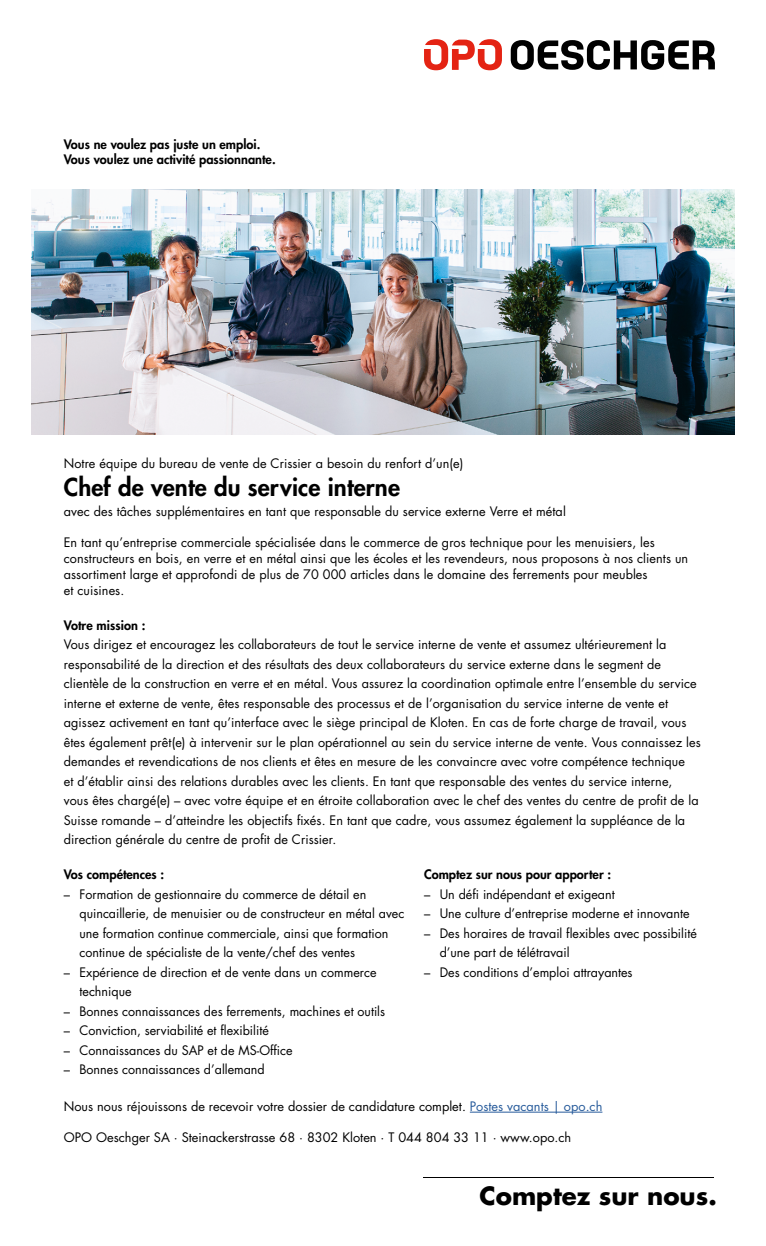
<style>
.page{position:relative;width:766px;height:1246px;background:#fff}
.page>*{position:absolute;margin:0;border:0;box-sizing:border-box;transform-origin:0 0}
.t1{font:700 24.45px "Futura Std";color:#000}
.t2{font:800 24px "Futura Std";letter-spacing:.005em;color:#000}
.t3{font:12.75px/19.5px "Futura Std";letter-spacing:.005em;color:#000}
.t4{font:800 12.75px/15.8px "Futura Std";color:#000}
.s1{color:#275b9b}
</style>
<div class="page">
<svg style="left:510px;top:40px;width:204px;height:30px"></svg>
<svg style="left:424px;top:39px;width:78px;height:31px"></svg>
<hr style="left:423px;top:1177px;width:290px;height:1px;background:#000">
<img style="left:32px;top:190px;width:701px;height:244px">
<hr style="left:469px;top:1112px;width:133px;height:1px;background:#275b9b">
<p class="t4" style="left:64px;top:136px;width:213px">Vous ne voulez pas juste un emploi.<br>Vous voulez une activité passionnante.</p>
<p class="t3" style="left:64px;top:453px;width:401px">Notre équipe du bureau de vente de Crissier a besoin du renfort d’un(e)</p>
<h2 class="t2" style="left:64px;top:472px;width:337px">Chef de vente du service interne</h2>
<p class="t3" style="left:64px;top:502px;width:503px">avec des tâches supplémentaires en tant que responsable du service externe Verre et métal</p>
<p class="t3" style="left:64px;top:535px;width:625px;line-height:15.8px">En tant qu’entreprise commerciale spécialisée dans le commerce de gros technique pour les menuisiers, les constructeurs en bois, en verre et en métal ainsi que les écoles et les revendeurs, nous proposons à nos clients un assortiment large et approfondi de plus de 70 000 articles dans le domaine des ferrements pour meubles<br>et cuisines.</p>
<p class="t4" style="left:64px;top:617px;width:83px">Votre mission :</p>
<p class="t3" style="left:64px;top:635px;width:638px">Vous dirigez et encouragez les collaborateurs de tout le service interne de vente et assumez ultérieurement la responsabilité de la direction et des résultats des deux collaborateurs du service externe dans le segment de clientèle de la construction en verre et en métal. Vous assurez la coordination optimale entre l’ensemble du service interne et externe de vente, êtes responsable des processus et de l’organisation du service interne de vente et agissez activement en tant qu’interface avec le siège principal de Kloten. En cas de forte charge de travail, vous êtes également prêt(e) à intervenir sur le plan opérationnel au sein du service interne de vente. Vous connaissez les demandes et revendications de nos clients et êtes en mesure de les convaincre avec votre compétence technique<br>et d’établir ainsi des relations durables avec les clients. En tant que responsable des ventes du service interne,<br>vous êtes chargé(e) – avec votre équipe et en étroite collaboration avec le chef des ventes du centre de profit de la Suisse romande – d’atteindre les objectifs fixés. En tant que cadre, vous assumez également la suppléance de la direction générale du centre de profit de Crissier.</p>
<p class="t4" style="left:64px;top:866px;width:102px">Vos compétences :</p>
<p class="t3" style="left:79px;top:884px;width:326px;text-indent:-16px">– Formation de gestionnaire du commerce de détail en quincaillerie, de menuisier ou de constructeur en métal avec une formation continue commerciale, ainsi que formation continue de spécialiste de la vente/chef des ventes</p>
<p class="t3" style="left:79px;top:962px;width:298px;text-indent:-16px">– Expérience de direction et de vente dans un commerce technique</p>
<p class="t3" style="left:64px;top:1001px;width:323px">– Bonnes connaissances des ferrements, machines et outils</p>
<p class="t3" style="left:64px;top:1021px;width:206px">– Conviction, serviabilité et flexibilité</p>
<p class="t3" style="left:64px;top:1040px;width:230px">– Connaissances du SAP et de MS-Office</p>
<p class="t3" style="left:64px;top:1060px;width:202px">– Bonnes connaissances d’allemand</p>
<p class="t4" style="left:424px;top:866px;width:188px">Comptez sur nous pour apporter :</p>
<p class="t3" style="left:424px;top:884px;width:192px">– Un défi indépendant et exigeant</p>
<p class="t3" style="left:424px;top:904px;width:267px">– Une culture d’entreprise moderne et innovante</p>
<p class="t3" style="left:439px;top:923px;width:258px;text-indent:-16px">– Des horaires de travail flexibles avec possibilité d’une part de télétravail</p>
<p class="t3" style="left:424px;top:962px;width:210px">– Des conditions d’emploi attrayantes</p>
<p class="t3" style="left:64px;top:1096px;width:540px">Nous nous réjouissons de recevoir votre dossier de candidature complet. <span class="s1">Postes vacants | opo.ch</span></p>
<p class="t3" style="left:64px;top:1128px;width:509px">OPO Oeschger SA · Steinackerstrasse 68 · 8302 Kloten · T 044 804 33 11 · www.opo.ch</p>
<h1 class="t1" style="left:479px;top:1180px;width:238px">Comptez sur nous.</h1>
</div>
